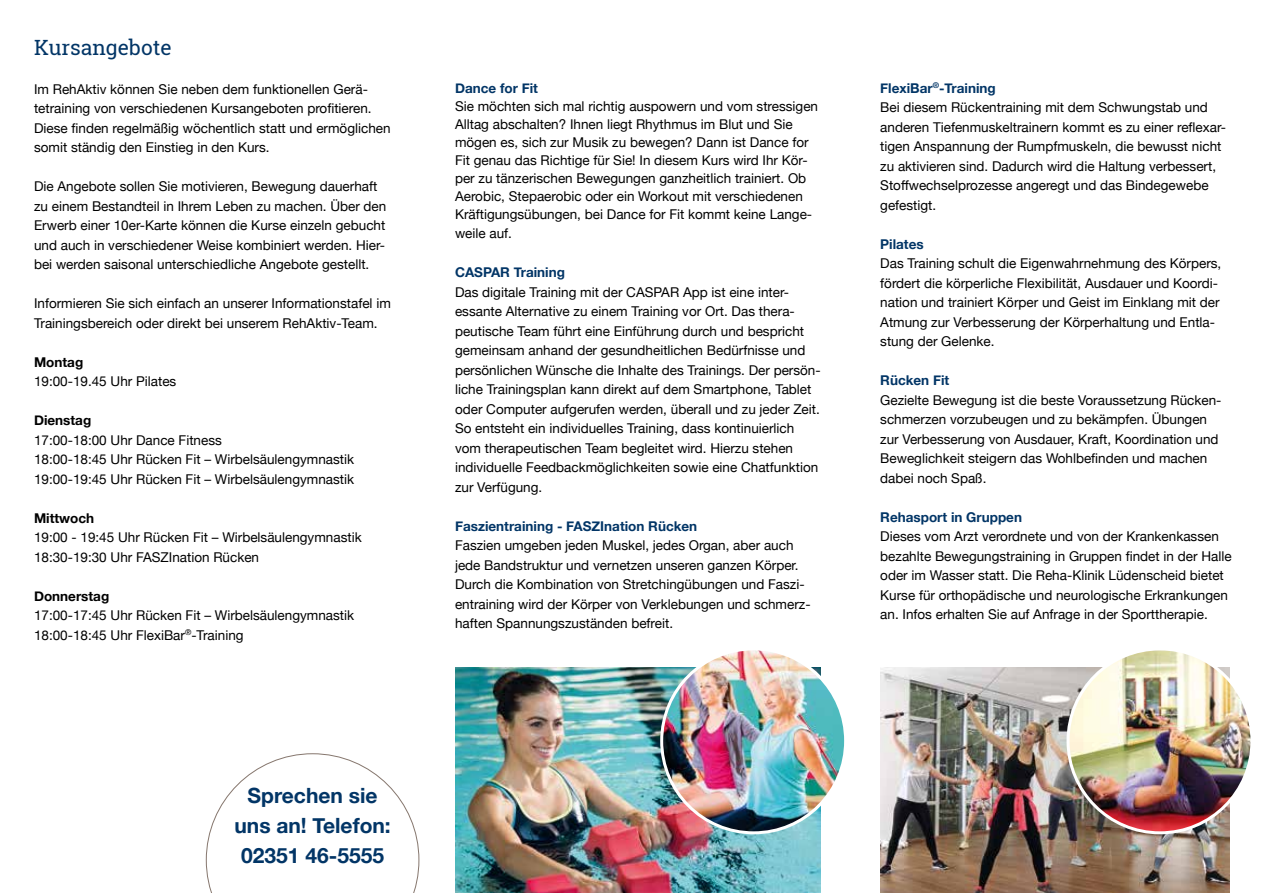
<style>
.page{position:relative;width:1263px;height:893px;background:#fff}
.page>*{position:absolute;margin:0;border:0;box-sizing:border-box;transform-origin:0 0}
.t1{font:700 21px/30px "Helvetica Neue";color:#023566;text-align:center}
.t2{font:21px "Roboto Slab";color:#023566}
.t3{font:13.5px/19.5px "Helvetica Neue";color:#000}
.t4{font:700 13.5px "Helvetica Neue";color:#023566}
.t5{font:700 13.5px "Helvetica Neue";color:#000}
.s1{font-weight:700;color:#023566}
</style>
<div class="page">
<img style="left:455px;top:668px;width:366px;height:225px">
<img style="left:880px;top:668px;width:349px;height:225px">
<img style="left:662px;top:649px;width:184px;height:184px;border-radius:92px">
<img style="left:1068px;top:649px;width:184px;height:184px;border-radius:92px">
<svg style="left:206px;top:753px;width:213px;height:140px"></svg>
<h1 class="t2" style="left:34px;top:33px;width:139px">Kursangebote</h1>
<p class="t3" style="left:34px;top:80px;width:358px">Im RehAktiv können Sie neben dem funktionellen Gerä&shy;tetraining von verschiedenen Kursangeboten profitieren.<br>Diese finden regelmäßig wöchentlich statt und ermöglichen somit ständig den Einstieg in den Kurs.</p>
<p class="t3" style="left:34px;top:177px;width:354px">Die Angebote sollen Sie motivieren, Bewegung dauerhaft zu einem Bestandteil in Ihrem Leben zu machen. Über den Erwerb einer 10er-Karte können die Kurse einzeln gebucht und auch in verschiedener Weise kombiniert werden. Hier&shy;bei werden saisonal unterschiedliche Angebote gestellt.</p>
<p class="t3" style="left:34px;top:294px;width:358px">Informieren Sie sich einfach an unserer Informationstafel im<br>Trainingsbereich oder direkt bei unserem RehAktiv-Team.</p>
<p class="t5" style="left:34px;top:351px;width:51px">Montag</p>
<p class="t3" style="left:34px;top:372px;width:144px">19:00-19.45 Uhr Pilates</p>
<p class="t5" style="left:34px;top:410px;width:59px">Dienstag</p>
<p class="t3" style="left:34px;top:431px;width:322px">17:00-18:00 Uhr Dance Fitness<br>18:00-18:45 Uhr Rücken Fit – Wirbelsäulengymnastik<br>19:00-19:45 Uhr Rücken Fit – Wirbelsäulengymnastik</p>
<p class="t5" style="left:34px;top:507px;width:62px">Mittwoch</p>
<p class="t3" style="left:34px;top:528px;width:329px">19:00 - 19:45 Uhr Rücken Fit – Wirbelsäulengymnastik<br>18:30-19:30 Uhr FASZInation Rücken</p>
<p class="t5" style="left:34px;top:585px;width:77px">Donnerstag</p>
<p class="t3" style="left:34px;top:606px;width:322px">17:00-17:45 Uhr Rücken Fit – Wirbelsäulengymnastik<br>18:00-18:45 Uhr FlexiBar<sup>®</sup>-Training</p>
<h1 class="t1" style="left:234px;top:781px;width:158px">Sprechen sie uns an! Telefon:<br>02351 46-5555</h1>
<p class="t4" style="left:455px;top:77px;width:84px">Dance for Fit</p>
<p class="t3" style="left:455px;top:98px;width:365px;line-height:18px">Sie möchten sich mal richtig auspowern und vom stressigen Alltag abschalten? Ihnen liegt Rhythmus im Blut und Sie mögen es, sich zur Musik zu bewegen? Dann ist Dance for Fit genau das Richtige für Sie! In diesem Kurs wird Ihr Kör&shy;per zu tänzerischen Bewegungen ganzheitlich trainiert. Ob Aerobic, Stepaerobic oder ein Workout mit verschiedenen Kräftigungsübungen, bei Dance for Fit kommt keine Lange-</p>
<p class="t3" style="left:455px;top:225px;width:58px">weile auf.</p>
<p class="t4" style="left:455px;top:262px;width:111px">CASPAR Training</p>
<p class="t3" style="left:455px;top:283px;width:367px">Das digitale Training mit der CASPAR App ist eine inter&shy;essante Alternative zu einem Training vor Ort. Das thera&shy;peutische Team führt eine Einführung durch und bespricht gemeinsam anhand der gesundheitlichen Bedürfnisse und persönlichen Wünsche die Inhalte des Trainings. Der persön&shy;liche Trainingsplan kann direkt auf dem Smartphone, Tablet oder Computer aufgerufen werden, überall und zu jeder Zeit.<br>So entsteht ein individuelles Training, dass kontinuierlich vom therapeutischen Team begleitet wird. Hierzu stehen individuelle Feedbackmöglichkeiten sowie eine Chatfunktion zur Verfügung.</p>
<p class="t4" style="left:455px;top:515px;width:244px">Faszientraining - FASZInation Rücken</p>
<p class="t3" style="left:455px;top:537px;width:357px">Faszien umgeben jeden Muskel, jedes Organ, aber auch jede Bandstruktur und vernetzen unseren ganzen Körper.<br>Durch die Kombination von Stretchingübungen und Faszi&shy;entraining wird der Körper von Verklebungen und schmerz&shy;haften Spannungszuständen befreit.</p>
<p class="t3" style="left:880px;top:79px;width:347px"><span class="s1">FlexiBar</span><sup>®</sup><span class="s1">-Training<br></span>Bei diesem Rückentraining mit dem Schwungstab und anderen Tiefenmuskeltrainern kommt es zu einer reflexar&shy;tigen Anspannung der Rumpfmuskeln, die bewusst nicht zu aktivieren sind. Dadurch wird die Haltung verbessert, Stoffwechselprozesse angeregt und das Bindegewebe gefestigt.</p>
<p class="t4" style="left:880px;top:233px;width:45px">Pilates</p>
<p class="t3" style="left:880px;top:255px;width:343px">Das Training schult die Eigenwahrnehmung des Körpers, fördert die körperliche Flexibilität, Ausdauer und Koordi&shy;nation und trainiert Körper und Geist im Einklang mit der Atmung zur Verbesserung der Körperhaltung und Entla&shy;stung der Gelenke.</p>
<p class="t4" style="left:880px;top:370px;width:70px">Rücken Fit</p>
<p class="t3" style="left:880px;top:391px;width:343px">Gezielte Bewegung ist die beste Voraussetzung Rücken&shy;schmerzen vorzubeugen und zu bekämpfen. Übungen zur Verbesserung von Ausdauer, Kraft, Koordination und Beweglichkeit steigern das Wohlbefinden und machen dabei noch Spaß.</p>
<p class="t4" style="left:880px;top:506px;width:143px">Rehasport in Gruppen</p>
<p class="t3" style="left:880px;top:528px;width:353px">Dieses vom Arzt verordnete und von der Krankenkassen bezahlte Bewegungstraining in Gruppen findet in der Halle oder im Wasser statt. Die Reha-Klinik Lüdenscheid bietet Kurse für orthopädische und neurologische Erkrankungen an. Infos erhalten Sie auf Anfrage in der Sporttherapie.</p>
</div>
